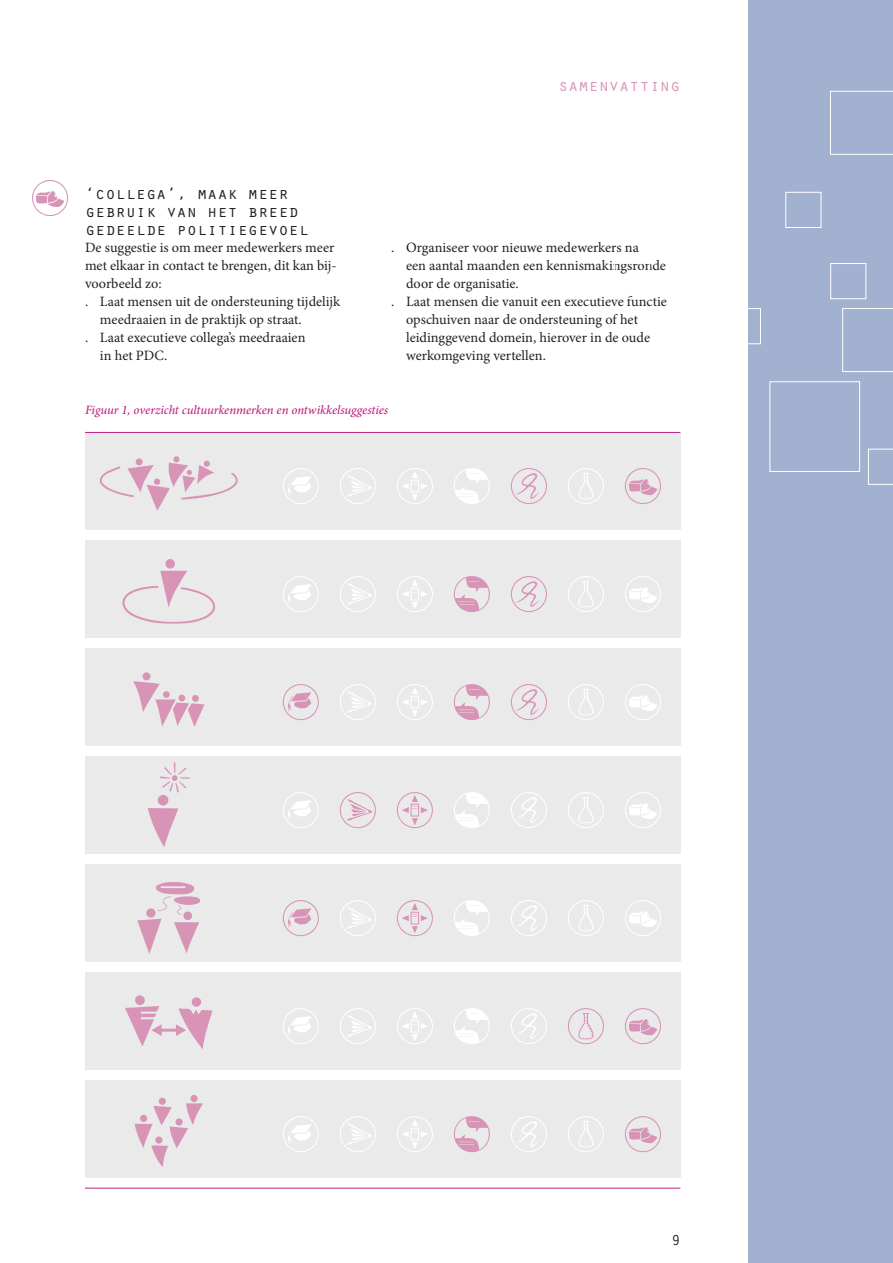
<style>
.page{position:relative;width:893px;height:1263px;background:#fff}
.page>*{position:absolute;margin:0;border:0;box-sizing:border-box;transform-origin:0 0}
.V_J-subparagraaf{font:17.25px/18px "Orator";letter-spacing:-.01em;color:#231f20}
.V_J-subparagraaf-2{font:17.25px "Orator";letter-spacing:-.01em;color:#d894b7}
.t1{font:15px "Orator";color:#231f20}
.V_J-broodtekst{font:14.25px/18px "Minion Pro";color:#231f20}
.t2{font:italic 500 12.75px "Minion Pro";letter-spacing:-.005em;color:#c02081}
</style>
<div class="page">
<hr style="left:85px;top:1188px;width:595px;height:1px;background:#c02081">
<svg style="left:32px;top:180px;width:36px;height:36px"></svg>
<div style="left:85px;top:540px;width:595px;height:98px;background:#e9eae9"></div>
<svg style="left:283px;top:576px;width:36px;height:36px"></svg>
<svg style="left:340px;top:576px;width:36px;height:36px"></svg>
<svg style="left:397px;top:576px;width:36px;height:36px"></svg>
<svg style="left:453px;top:576px;width:37px;height:36px"></svg>
<svg style="left:511px;top:576px;width:36px;height:36px"></svg>
<svg style="left:568px;top:576px;width:36px;height:36px"></svg>
<svg style="left:625px;top:576px;width:36px;height:36px"></svg>
<svg style="left:123px;top:559px;width:92px;height:65px"></svg>
<div style="left:85px;top:648px;width:595px;height:98px;background:#e9eae9"></div>
<svg style="left:133px;top:672px;width:71px;height:54px"></svg>
<div style="left:178px;top:694px;width:7px;height:7px;background:#d894b7;border-radius:50%"></div>
<div style="left:192px;top:695px;width:7px;height:7px;background:#d894b7;border-radius:50%"></div>
<div style="left:163px;top:691px;width:7px;height:7px;background:#d894b7;border-radius:50%"></div>
<svg style="left:283px;top:684px;width:36px;height:36px"></svg>
<svg style="left:340px;top:684px;width:36px;height:36px"></svg>
<svg style="left:397px;top:684px;width:36px;height:36px"></svg>
<svg style="left:453px;top:684px;width:37px;height:36px"></svg>
<svg style="left:511px;top:684px;width:36px;height:36px"></svg>
<svg style="left:568px;top:684px;width:36px;height:36px"></svg>
<svg style="left:625px;top:684px;width:36px;height:36px"></svg>
<div style="left:85px;top:864px;width:595px;height:98px;background:#e9eae9"></div>
<svg style="left:137px;top:882px;width:63px;height:72px"></svg>
<svg style="left:283px;top:900px;width:36px;height:36px"></svg>
<svg style="left:340px;top:900px;width:36px;height:36px"></svg>
<svg style="left:397px;top:900px;width:36px;height:36px"></svg>
<svg style="left:454px;top:900px;width:36px;height:36px"></svg>
<svg style="left:511px;top:900px;width:36px;height:36px"></svg>
<svg style="left:568px;top:900px;width:36px;height:36px"></svg>
<svg style="left:625px;top:900px;width:36px;height:36px"></svg>
<div style="left:85px;top:972px;width:595px;height:98px;background:#e9eae9"></div>
<svg style="left:125px;top:995px;width:87px;height:54px"></svg>
<div style="left:192px;top:997px;width:9px;height:10px;background:#d894b7;border-radius:50%"></div>
<svg style="left:283px;top:1008px;width:36px;height:36px"></svg>
<svg style="left:340px;top:1008px;width:36px;height:36px"></svg>
<svg style="left:397px;top:1008px;width:36px;height:36px"></svg>
<svg style="left:454px;top:1008px;width:36px;height:36px"></svg>
<svg style="left:511px;top:1008px;width:36px;height:36px"></svg>
<svg style="left:568px;top:1008px;width:36px;height:36px"></svg>
<svg style="left:625px;top:1008px;width:36px;height:36px"></svg>
<div style="left:85px;top:1080px;width:595px;height:98px;background:#e9eae9"></div>
<svg style="left:135px;top:1095px;width:68px;height:72px"></svg>
<div style="left:140px;top:1115px;width:7px;height:7px;background:#d894b7;border-radius:50%"></div>
<div style="left:159px;top:1098px;width:7px;height:7px;background:#d894b7;border-radius:50%"></div>
<div style="left:175px;top:1118px;width:8px;height:7px;background:#d894b7;border-radius:50%"></div>
<div style="left:155px;top:1136px;width:7px;height:8px;background:#d894b7;border-radius:50%"></div>
<svg style="left:283px;top:1116px;width:36px;height:36px"></svg>
<svg style="left:340px;top:1116px;width:36px;height:36px"></svg>
<svg style="left:397px;top:1116px;width:36px;height:36px"></svg>
<svg style="left:453px;top:1116px;width:37px;height:36px"></svg>
<svg style="left:511px;top:1116px;width:36px;height:36px"></svg>
<svg style="left:568px;top:1116px;width:36px;height:36px"></svg>
<svg style="left:625px;top:1116px;width:36px;height:36px"></svg>
<div style="left:85px;top:432px;width:595px;height:98px;background:#e9eae9"></div>
<svg style="left:100px;top:456px;width:138px;height:54px"></svg>
<svg style="left:283px;top:468px;width:36px;height:36px"></svg>
<svg style="left:340px;top:468px;width:36px;height:36px"></svg>
<svg style="left:397px;top:468px;width:36px;height:36px"></svg>
<svg style="left:454px;top:468px;width:36px;height:36px"></svg>
<svg style="left:511px;top:468px;width:36px;height:36px"></svg>
<svg style="left:568px;top:468px;width:36px;height:36px"></svg>
<svg style="left:625px;top:468px;width:36px;height:36px"></svg>
<hr style="left:85px;top:432px;width:595px;height:1px;background:#c02081">
<div style="left:85px;top:756px;width:595px;height:98px;background:#e9eae9"></div>
<svg style="left:148px;top:808px;width:30px;height:39px"></svg>
<div style="left:158px;top:795px;width:10px;height:10px;background:#d894b7;border-radius:50%"></div>
<svg style="left:160px;top:762px;width:30px;height:30px"></svg>
<svg style="left:283px;top:792px;width:36px;height:36px"></svg>
<svg style="left:340px;top:792px;width:36px;height:36px"></svg>
<svg style="left:397px;top:792px;width:36px;height:36px"></svg>
<svg style="left:454px;top:792px;width:36px;height:36px"></svg>
<svg style="left:511px;top:792px;width:36px;height:36px"></svg>
<svg style="left:568px;top:792px;width:36px;height:36px"></svg>
<svg style="left:625px;top:792px;width:36px;height:36px"></svg>
<div style="left:748px;top:0;width:145px;height:1263px;background:#a3b1d0"></div>
<div style="left:725px;top:308px;width:36px;height:36px;border:1px solid #fff"></div>
<div style="left:769px;top:381px;width:91px;height:91px;border:1px solid #fff"></div>
<div style="left:785px;top:192px;width:36px;height:36px;border:1px solid #fff"></div>
<div style="left:830px;top:263px;width:36px;height:36px;border:1px solid #fff"></div>
<svg style="left:842px;top:308px;width:51px;height:64px"></svg>
<svg style="left:868px;top:449px;width:25px;height:36px"></svg>
<svg style="left:830px;top:91px;width:63px;height:64px"></svg>
<p class="V_J-subparagraaf" style="left:85px;top:183px;width:226px">‘collega’, maak meer gebruik van het breed gedeelde politiegevoel</p>
<p class="V_J-broodtekst" style="left:85px;top:239px;width:251px;text-align:justify">De suggestie is om meer medewerkers meer met elkaar in contact te brengen, dit kan bij&shy;voorbeeld zo:</p>
<p class="V_J-broodtekst" style="left:100px;top:293px;width:242px;text-indent:-15px">. Laat mensen uit de ondersteuning tijdelijk meedraaien in de praktijk op straat.</p>
<p class="V_J-broodtekst" style="left:100px;top:329px;width:207px;text-indent:-15px">. Laat executieve collega’s meedraaien in het PDC.</p>
<p class="V_J-subparagraaf-2" style="left:558px;top:73px;width:124px">samenvatting</p>
<p class="V_J-broodtekst" style="left:406px;top:239px;width:261px;text-indent:-15px">. Organiseer voor nieuwe medewerkers na<br>een aantal maanden een kennismakingsronde door de organisatie.</p>
<p class="V_J-broodtekst" style="left:406px;top:293px;width:262px;text-indent:-15px">. Laat mensen die vanuit een executieve functie opschuiven naar de ondersteuning of het leidinggevend domein, hierover in de oude werkomgeving vertellen.</p>
<p class="t2" style="left:85px;top:401px;width:305px">Figuur 1, overzicht cultuurkenmerken en ontwikkelsuggesties</p>
<p class="t1" style="left:671px;top:1229px;width:10px">9</p>
</div>
